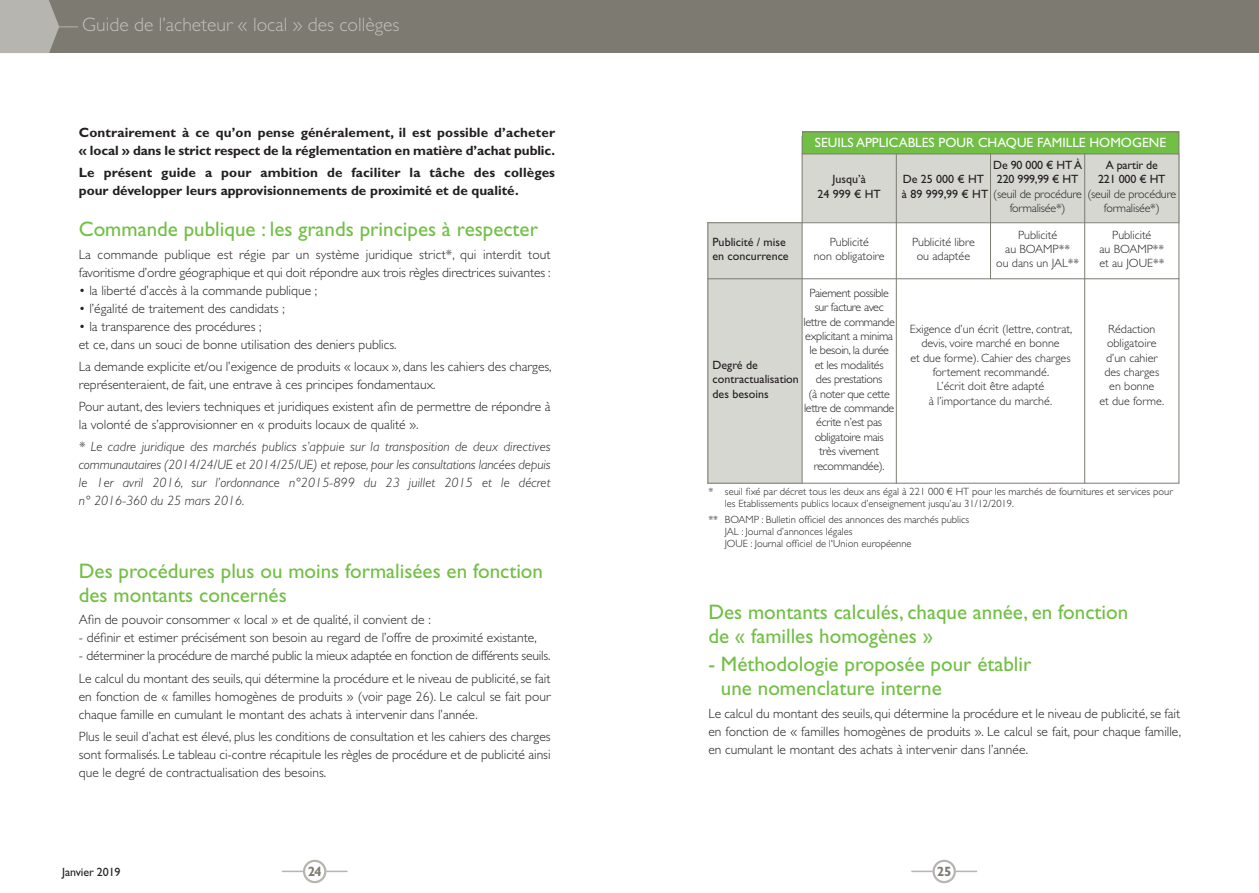
<style>
.page{position:relative;width:1259px;height:893px;background:#fff}
.page>*{position:absolute;margin:0;border:0;box-sizing:border-box;transform-origin:0 0}
.t1{font:21px/24px "Gill Sans Std";color:#71bf44}
.t2{font:300 19.5px "Gill Sans Std";color:#c0bfb9}
.t3{font:300 13.5px/18px "Gill Sans Std";color:#231f20}
.t4{font:italic 300 13.5px/18px "Gill Sans Std";letter-spacing:.01em;color:#231f20;text-align:justify}
.t5{font:700 13.5px/18px "Gill Sans Std";color:#231f20}
.t6{font:13.5px "Gill Sans Std";color:#fff}
.t7{font:700 13.5px "Gill Sans Std";color:#7c7a71}
.t8{font:300 12px/14.4px "Gill Sans Std";color:#231f20;text-align:center}
.t9{font:300 12px/14.4px "Gill Sans Std";letter-spacing:-.025em;color:#231f20;text-align:center}
.t10{font:12px/14.4px "Gill Sans Std";color:#231f20;text-align:center}
.t11{font:300 10.5px/12px "Gill Sans Std";color:#231f20}
.s1{font-weight:400}
</style>
<div class="page">
<div style="left:0;top:0;width:1259px;height:53px;background:#7c7a71"></div>
<svg style="left:0;top:0;width:78px;height:53px"></svg>
<div style="left:802px;top:132px;width:377px;height:22px;background:#71bf44"></div>
<div style="left:802px;top:154px;width:94px;height:69px;background:#d7d7d2"></div>
<div style="left:896px;top:154px;width:94px;height:69px;background:#d7d7d2"></div>
<div style="left:990px;top:154px;width:94px;height:69px;background:#d7d7d2"></div>
<div style="left:1084px;top:154px;width:95px;height:69px;background:#d7d7d2"></div>
<div style="left:707px;top:223px;width:95px;height:56px;background:#d7d7d2"></div>
<div style="left:707px;top:279px;width:95px;height:205px;background:#d7d7d2"></div>
<hr style="left:707px;top:132px;width:1px;height:352px;background:#7c7a71">
<hr style="left:801px;top:132px;width:1px;height:352px;background:#7c7a71">
<hr style="left:896px;top:154px;width:1px;height:330px;background:#7c7a71">
<hr style="left:990px;top:154px;width:1px;height:125px;background:#7c7a71">
<hr style="left:1084px;top:154px;width:1px;height:330px;background:#7c7a71">
<hr style="left:1178px;top:132px;width:1px;height:352px;background:#7c7a71">
<hr style="left:707px;top:132px;width:472px;height:1px;background:#7c7a71">
<hr style="left:801px;top:154px;width:378px;height:1px;background:#7c7a71">
<hr style="left:707px;top:222px;width:472px;height:1px;background:#7c7a71">
<hr style="left:707px;top:278px;width:472px;height:1px;background:#7c7a71">
<hr style="left:707px;top:483px;width:472px;height:1px;background:#7c7a71">
<div style="left:704px;top:130px;width:97px;height:6px;background:#fff"></div>
<hr style="left:706px;top:128px;width:3px;height:94px;background:#fff">
<svg style="left:282px;top:860px;width:65px;height:23px"></svg>
<svg style="left:911px;top:860px;width:66px;height:23px"></svg>
<h2 class="t2" style="left:82px;top:17px;width:318px">Guide de l’acheteur « local » des collèges</h2>
<p class="t5" style="left:79px;top:124px;width:478px">Contrairement à ce qu’on pense généralement, il est possible d’acheter « local » dans le strict respect de la réglementation en matière d’achat public.</p>
<p class="t5" style="left:79px;top:165px;width:478px">Le présent guide a pour ambition de faciliter la tâche des collèges pour développer leurs approvisionnements de proximité et de qualité.</p>
<h1 class="t1" style="left:79px;top:219px;width:460px">Commande publique : les grands principes à respecter</h1>
<p class="t3" style="left:79px;top:246px;width:473px">La commande publique est régie par un système juridique strict*, qui interdit tout favoritisme d’ordre géographique et qui doit répondre aux trois règles directrices suivantes :</p>
<p class="t3" style="left:79px;top:282px;width:240px">• la liberté d’accès à la commande publique ;</p>
<p class="t3" style="left:79px;top:300px;width:207px">• l’égalité de traitement des candidats ;</p>
<p class="t3" style="left:79px;top:318px;width:319px">• la transparence des procédures ;<br>et ce, dans un souci de bonne utilisation des deniers publics.</p>
<p class="t3" style="left:79px;top:358px;width:474px">La demande explicite et/ou l’exigence de produits « locaux », dans les cahiers des charges, représenteraient, de fait, une entrave à ces principes fondamentaux.</p>
<p class="t3" style="left:79px;top:399px;width:473px">Pour autant, des leviers techniques et juridiques existent afin de permettre de répondre à la volonté de s’approvisionner en « produits locaux de qualité ».</p>
<p class="t4" style="left:79px;top:439px;width:473px">* Le cadre juridique des marchés publics s’appuie sur la transposition de deux directives communautaires (2014/24/UE et 2014/25/UE) et repose, pour les consultations lancées depuis le 1er avril 2016, sur l’ordonnance n°2015-899 du 23 juillet 2015 et le décret n° 2016-360 du 25 mars 2016.</p>
<h1 class="t1" style="left:79px;top:561px;width:466px">Des procédures plus ou moins formalisées en fonction des montants concernés</h1>
<p class="t3" style="left:79px;top:612px;width:353px">Afin de pouvoir consommer « local » et de qualité, il convient de :</p>
<p class="t3" style="left:79px;top:630px;width:460px">- définir et estimer précisément son besoin au regard de l’offre de proximité existante,</p>
<p class="t3" style="left:79px;top:646px;width:473px;line-height:22.2px">- déterminer la procédure de marché public la mieux adaptée en fonction de différents seuils.<br>Le calcul du montant des seuils, qui détermine la procédure et le niveau de publicité, se fait</p>
<p class="t3" style="left:79px;top:688px;width:473px">en fonction de « familles homogènes de produits » (voir page 26). Le calcul se fait pour chaque famille en cumulant le montant des achats à intervenir dans l’année.</p>
<p class="t3" style="left:79px;top:729px;width:473px;text-align:justify">Plus le seuil d’achat est élevé, plus les conditions de consultation et les cahiers des charges sont formalisés. Le tableau ci-contre récapitule les règles de procédure et de publicité ainsi que le degré de contractualisation des besoins.</p>
<p class="t6" style="left:815px;top:137px;width:353px">SEUILS APPLICABLES POUR CHAQUE FAMILLE HOMOGENE</p>
<p class="t10" style="left:817px;top:173px;width:65px">Jusqu’à<br>24 999 € HT</p>
<p class="t8" style="left:902px;top:173px;width:276px;text-align:left"><span class="s1">De 25 000 € HT<br>à 89 999,99 € HT</span> (seuil de procédure (seuil de procédure</p>
<p class="t10" style="left:993px;top:159px;width:90px">De 90 000 € HTÀ<br>220 999,99 € HT</p>
<p class="t8" style="left:1009px;top:202px;width:57px">formalisée*)</p>
<p class="t10" style="left:1098px;top:159px;width:69px">A partir de<br>221 000 € HT</p>
<p class="t8" style="left:1104px;top:202px;width:57px">formalisée*)</p>
<p class="t10" style="left:712px;top:236px;width:78px;text-align:left">Publicité / mise en concurrence</p>
<p class="t8" style="left:813px;top:236px;width:72px">Publicité<br>non obligatoire</p>
<p class="t8" style="left:912px;top:236px;width:64px">Publicité libre ou adaptée</p>
<p class="t8" style="left:996px;top:228px;width:84px">Publicité<br>au BOAMP**<br>ou dans un JAL**</p>
<p class="t8" style="left:1099px;top:228px;width:66px">Publicité<br>au BOAMP** et au JOUE**</p>
<p class="t9" style="left:803px;top:287px;width:93px">Paiement possible sur facture avec lettre de commande explicitant a minima le besoin, la durée et les modalités<br>des prestations<br>(à noter que cette lettre de commande écrite n’est pas obligatoire mais<br>très vivement recommandée).</p>
<p class="t10" style="left:712px;top:359px;width:88px;text-align:left">Degré de contractualisation des besoins</p>
<p class="t8" style="left:909px;top:323px;width:164px">Exigence d’un écrit (lettre, contrat, devis, voire marché en bonne<br>et due forme). Cahier des charges fortement recommandé.<br>L’écrit doit être adapté<br>à l’importance du marché.</p>
<p class="t8" style="left:1099px;top:323px;width:66px">Rédaction obligatoire d’un cahier des charges en bonne<br>et due forme.</p>
<p class="t11" style="left:725px;top:486px;width:449px;text-indent:-16px">* seuil fixé par décret tous les deux ans égal à 221 000 € HT pour les marchés de fournitures et services pour les Etablissements publics locaux d’enseignement jusqu’au 31/12/2019.</p>
<p class="t11" style="left:724px;top:514px;width:246px;text-indent:-16px">** BOAMP : Bulletin officiel des annonces des marchés publics<br>JAL : Journal d’annonces légales<br>JOUE : Journal officiel de l'Union européenne</p>
<h1 class="t1" style="left:708px;top:602px;width:421px">Des montants calculés, chaque année, en fonction de « familles homogènes »</h1>
<h1 class="t1" style="left:721px;top:654px;width:312px;text-indent:-13px">- Méthodologie proposée pour établir une nomenclature interne</h1>
<p class="t3" style="left:708px;top:705px;width:474px;text-align:justify">Le calcul du montant des seuils, qui détermine la procédure et le niveau de publicité, se fait en fonction de « familles homogènes de produits ». Le calcul se fait, pour chaque famille, en cumulant le montant des achats à intervenir dans l’année.</p>
<p class="t10" style="left:62px;top:866px;width:60px">Janvier 2019</p>
<p class="t7" style="left:308px;top:866px;width:15px">24</p>
<p class="t7" style="left:936px;top:866px;width:16px">25</p>
</div>
